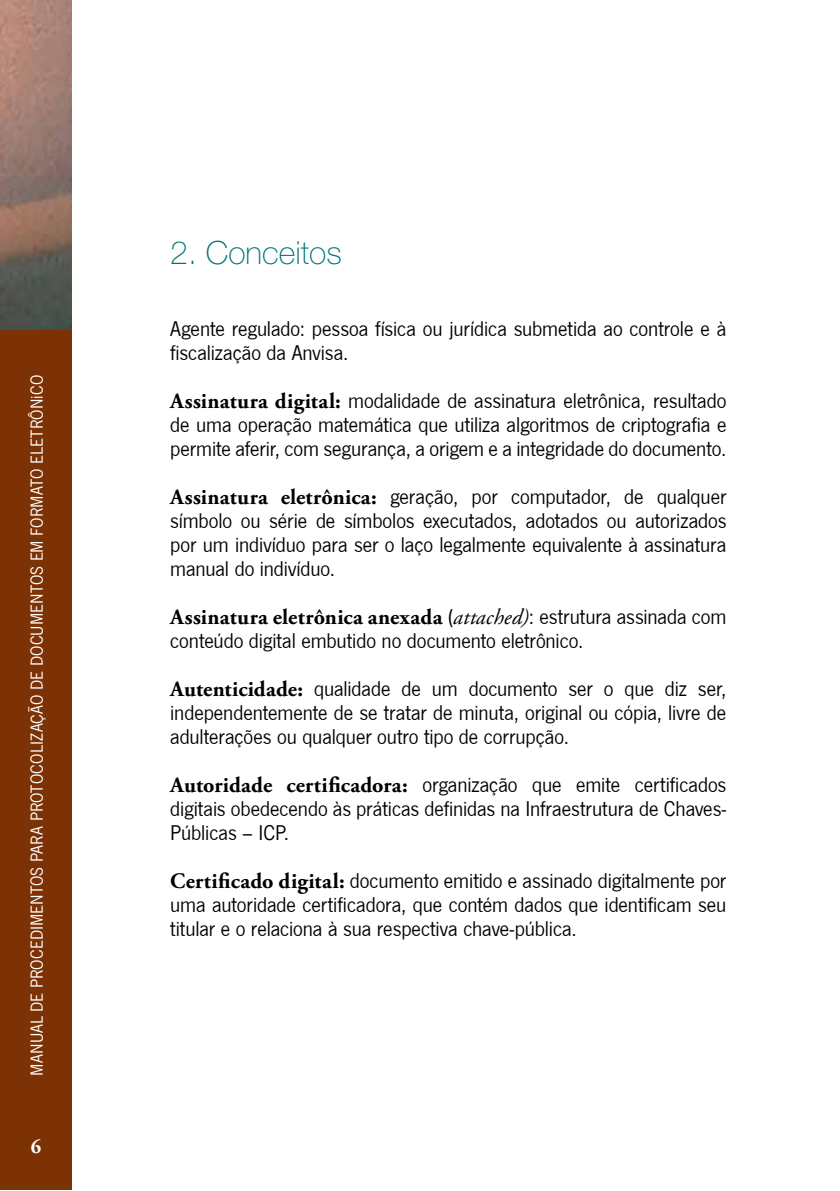
<style>
.page{position:relative;width:840px;height:1191px;background:#fff}
.page>*{position:absolute;margin:0;border:0;box-sizing:border-box;transform-origin:0 0}
.t1{font:100 32px "Helvetica Neue";color:#007475}
.t2{font:22px/24px "Newcastle";letter-spacing:-.005em;color:#000;text-align:justify}
.t3{font:700 22px "Adobe Garamond Pro";letter-spacing:.015em;color:#000}
.t4{font:700 20px "Adobe Garamond Pro";color:#fff}
.t5{font:18px "Newcastle";letter-spacing:.005em;color:#fff}
.s1{font-family:"Adobe Garamond Pro";font-weight:700}
.s2{font-family:"Newcastle";font-weight:400}
.s3{font-weight:400;font-style:italic}
</style>
<div class="page">
<div style="left:0;top:329px;width:72px;height:861px;background:#7c3204"></div>
<img style="left:0;top:0;width:71px;height:329px">
<p class="t5" style="left:27px;top:1075px;width:702px;rotate:-90deg">MANUAL DE PROCEDIMENTOS PARA PROTOCOLIZAÇÃO DE DOCUMENTOS EM FORMATO ELETRÔNiCO</p>
<p class="t4" style="left:31px;top:1134px;width:12px">6</p>
<h1 class="t1" style="left:170px;top:234px;width:173px">2. Conceitos</h1>
<p class="t2" style="left:170px;top:317px;width:557px">Agente regulado: pessoa física ou jurídica submetida ao controle e à fiscalização da Anvisa.</p>
<p class="t2" style="left:170px;top:389px;width:557px"><span class="s1">Assinatura digital:</span> modalidade de assinatura eletrônica, resultado de uma operação matemática que utiliza algoritmos de criptografia e permite aferir, com segurança, a origem e a integridade do documento.</p>
<p class="t2" style="left:170px;top:485px;width:557px"><span class="s1">Assinatura eletrônica:</span> geração, por computador, de qualquer símbolo ou série de símbolos executados, adotados ou autorizados por um indivíduo para ser o laço legalmente equivalente à assinatura manual do indivíduo.</p>
<p class="t3" style="left:170px;top:604px;width:557px">Assinatura eletrônica anexada <span class="s2">(</span><span class="s3">attached)</span><span class="s2">: estrutura assinada com</span></p>
<p class="t2" style="left:170px;top:617px;width:557px;line-height:48px">conteúdo digital embutido no documento eletrônico.<br><span class="s1">Autenticidade:</span> qualidade de um documento ser o que diz ser,</p>
<p class="t2" style="left:170px;top:701px;width:557px">independentemente de se tratar de minuta, original ou cópia, livre de adulterações ou qualquer outro tipo de corrupção.</p>
<p class="t2" style="left:170px;top:773px;width:557px"><span class="s1">Autoridade certificadora:</span> organização que emite certificados digitais obedecendo às práticas definidas na Infraestrutura de Chaves-Públicas – ICP.</p>
<p class="t2" style="left:170px;top:869px;width:557px"><span class="s1">Certificado digital:</span> documento emitido e assinado digitalmente por uma autoridade certificadora, que contém dados que identificam seu titular e o relaciona à sua respectiva chave-pública.</p>
</div>
